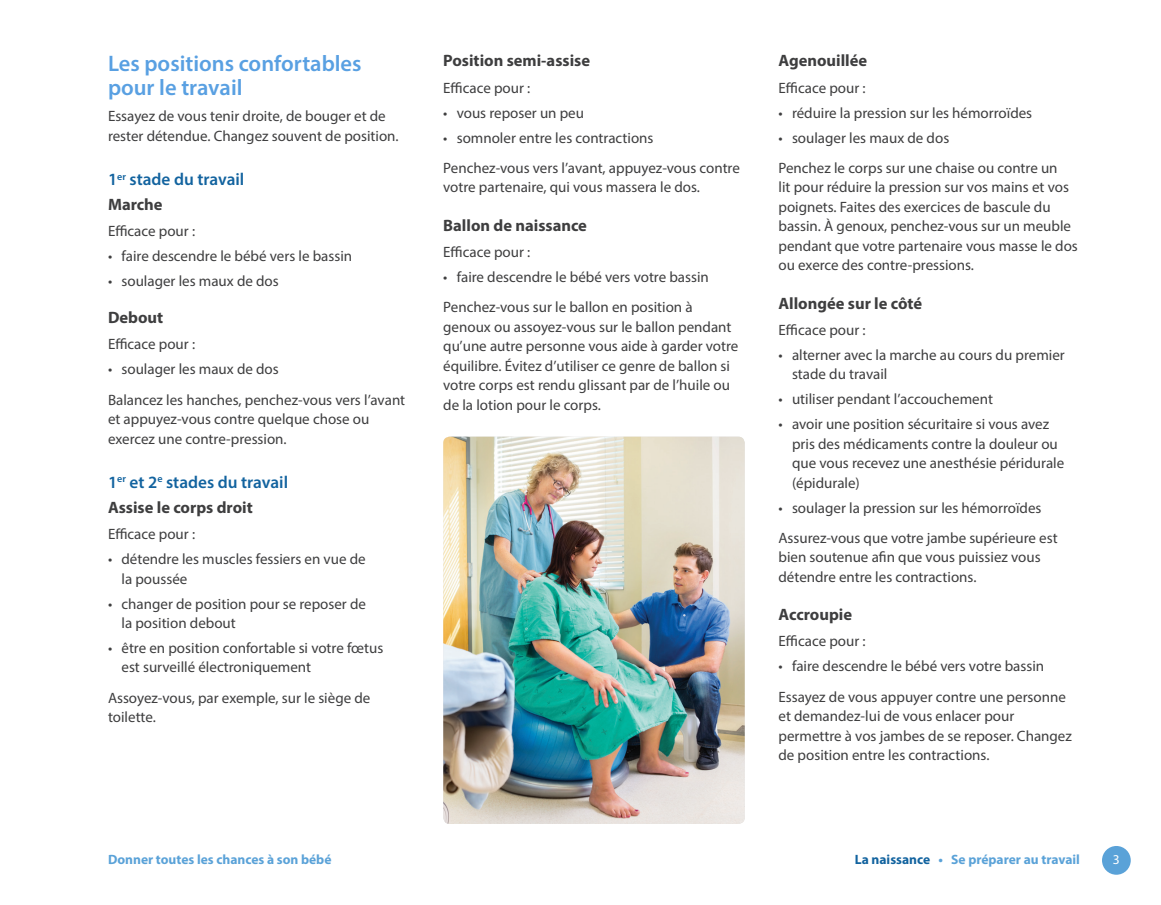
<style>
.page{position:relative;width:1161px;height:905px;background:#fff}
.page>*{position:absolute;margin:0;border:0;box-sizing:border-box;transform-origin:0 0}
.t1{font:600 22.5px/24px "Myriad Pro";color:#59a0e2}
.t2{font:600 17.25px "Myriad Pro";color:#12639f}
.t3{font:700 16.5px "Myriad Pro";color:#3e3e3f}
.t4{font:15px/19.5px "Myriad Pro";color:#3e3e3f}
.t5{font:700 13.5px "Myriad Pro";color:#5aa2d8}
.t6{font:13.5px "Myriad Pro";color:#fff}
.s1{color:#12639f}
</style>
<div class="page">
<div style="left:1102px;top:846px;width:29px;height:28px;background:#5aa2d8;border-radius:50%"></div>
<img style="left:443px;top:436px;width:302px;height:388px">
<h1 class="t1" style="left:108px;top:51px;width:255px">Les positions confortables pour le travail</h1>
<p class="t4" style="left:108px;top:106px;width:292px">Essayez de vous tenir droite, de bouger et de rester détendue. Changez souvent de position.</p>
<p class="t2" style="left:108px;top:168px;width:138px">1<sup>er</sup> stade du travail</p>
<p class="t3" style="left:108px;top:194px;width:56px">Marche</p>
<p class="t4" style="left:108px;top:221px;width:89px">Efficace pour :</p>
<p class="t4" style="left:108px;top:246px;width:246px">• faire descendre le bébé vers le bassin</p>
<p class="t4" style="left:108px;top:271px;width:172px">• soulager les maux de dos</p>
<p class="t3" style="left:108px;top:307px;width:57px">Debout</p>
<p class="t4" style="left:108px;top:334px;width:89px">Efficace pour :</p>
<p class="t4" style="left:108px;top:354px;width:299px;line-height:30.3px">• soulager les maux de dos<br>Balancez les hanches, penchez-vous vers l’avant</p>
<p class="t4" style="left:108px;top:409px;width:263px">et appuyez-vous contre quelque chose ou exercez une contre-pression.</p>
<p class="t2" style="left:108px;top:471px;width:182px">1<sup>er</sup> et 2<sup>e</sup> stades du travail</p>
<p class="t3" style="left:108px;top:496px;width:146px">Assise le corps droit</p>
<p class="t4" style="left:108px;top:524px;width:89px">Efficace pour :</p>
<p class="t4" style="left:122px;top:549px;width:246px;text-indent:-14px">• détendre les muscles fessiers en vue de la poussée</p>
<p class="t4" style="left:122px;top:593px;width:246px;text-indent:-14px">• changer de position pour se reposer de la position debout</p>
<p class="t4" style="left:122px;top:638px;width:263px;text-indent:-14px">• être en position confortable si votre fœtus est surveillé électroniquement</p>
<p class="t4" style="left:108px;top:687px;width:264px">Assoyez-vous, par exemple, sur le siège de toilette.</p>
<p class="t3" style="left:443px;top:50px;width:148px">Position semi-assise</p>
<p class="t4" style="left:443px;top:78px;width:89px">Efficace pour :</p>
<p class="t4" style="left:443px;top:103px;width:142px">• vous reposer un peu</p>
<p class="t4" style="left:443px;top:122px;width:298px;line-height:30.3px">• somnoler entre les contractions<br>Penchez-vous vers l’avant, appuyez-vous contre</p>
<p class="t4" style="left:443px;top:177px;width:258px">votre partenaire, qui vous massera le dos.</p>
<p class="t3" style="left:443px;top:214px;width:145px">Ballon de naissance</p>
<p class="t4" style="left:443px;top:242px;width:89px">Efficace pour :</p>
<p class="t4" style="left:443px;top:261px;width:267px;line-height:30.3px">• faire descendre le bébé vers votre bassin<br>Penchez-vous sur le ballon en position à</p>
<p class="t4" style="left:443px;top:316px;width:297px">genoux ou assoyez-vous sur le ballon pendant qu’une autre personne vous aide à garder votre équilibre. Évitez d’utiliser ce genre de ballon si votre corps est rendu glissant par de l’huile ou de la lotion pour le corps.</p>
<p class="t3" style="left:778px;top:50px;width:90px">Agenouillée</p>
<p class="t4" style="left:778px;top:78px;width:89px">Efficace pour :</p>
<p class="t4" style="left:778px;top:103px;width:255px">• réduire la pression sur les hémorroïdes</p>
<p class="t4" style="left:778px;top:122px;width:281px;line-height:30.3px">• soulager les maux de dos<br>Penchez le corps sur une chaise ou contre un</p>
<p class="t4" style="left:778px;top:177px;width:301px">lit pour réduire la pression sur vos mains et vos poignets. Faites des exercices de bascule du bassin. À genoux, penchez-vous sur un meuble pendant que votre partenaire vous masse le dos ou exerce des contre-pressions.</p>
<p class="t3" style="left:778px;top:292px;width:145px">Allongée sur le côté</p>
<p class="t4" style="left:778px;top:320px;width:89px">Efficace pour :</p>
<p class="t4" style="left:792px;top:345px;width:274px;text-indent:-14px">• alterner avec la marche au cours du premier stade du travail</p>
<p class="t4" style="left:778px;top:389px;width:216px">• utiliser pendant l’accouchement</p>
<p class="t4" style="left:792px;top:414px;width:274px;text-indent:-14px">• avoir une position sécuritaire si vous avez pris des médicaments contre la douleur ou que vous recevez une anesthésie péridurale (épidurale)</p>
<p class="t4" style="left:778px;top:492px;width:281px;line-height:30.3px">• soulager la pression sur les hémorroïdes<br>Assurez-vous que votre jambe supérieure est</p>
<p class="t4" style="left:778px;top:547px;width:264px">bien soutenue afin que vous puissiez vous détendre entre les contractions.</p>
<p class="t3" style="left:778px;top:604px;width:75px">Accroupie</p>
<p class="t4" style="left:778px;top:631px;width:89px">Efficace pour :</p>
<p class="t4" style="left:778px;top:651px;width:289px;line-height:30.3px">• faire descendre le bébé vers votre bassin<br>Essayez de vous appuyer contre une personne</p>
<p class="t4" style="left:778px;top:706px;width:295px">et demandez-lui de vous enlacer pour permettre à vos jambes de se reposer. Changez de position entre les contractions.</p>
<p class="t5" style="left:108px;top:851px;width:225px">Donner toutes les chances à son bébé</p>
<p class="t5" style="left:855px;top:851px;width:227px"><span class="s1">La naissance</span> • Se préparer au travail</p>
<p class="t6" style="left:1113px;top:851px;width:8px">3</p>
</div>
